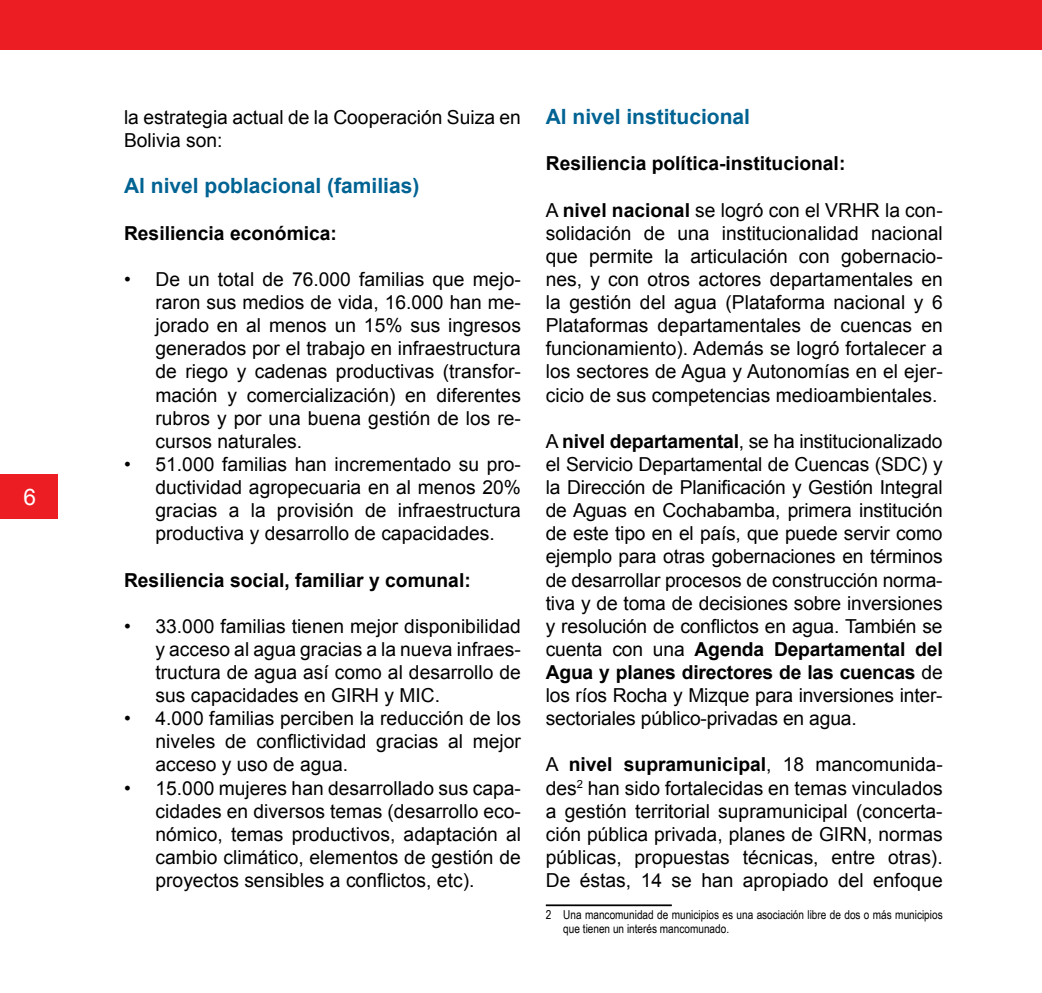
<style>
.page{position:relative;width:1042px;height:993px;background:#fff}
.page>*{position:absolute;margin:0;border:0;box-sizing:border-box;transform-origin:0 0}
.t1{font:22.75px "Arial";color:#fff}
.t2{font:700 21px "Arial";color:#006393}
.t3{font:19.25px/23.1px "Arial";color:#000;text-align:justify}
.t4{font:700 19.25px "Arial";color:#000}
.t5{font:12.25px/14px "Arial Narrow";color:#000}
.s1{font-weight:700}
</style>
<div class="page">
<div style="left:0;top:0;width:1041px;height:50px;background:#ed1d24"></div>
<div style="left:0;top:474px;width:57px;height:44px;background:#ed1d24"></div>
<hr style="left:546px;top:904px;width:126px;height:1px;background:#000">
<p class="t1" style="left:23px;top:481px;width:14px">6</p>
<p class="t3" style="left:124px;top:106px;width:398px">la estrategia actual de la Cooperación Suiza en<br>Bolivia son:</p>
<p class="t2" style="left:124px;top:172px;width:297px">Al nivel poblacional (familias)</p>
<p class="t4" style="left:124px;top:220px;width:214px">Resiliencia económica:</p>
<p class="t3" style="left:156px;top:268px;width:367px;text-indent:-31px">• De un total de 76.000 familias que mejo&shy;raron sus medios de vida, 16.000 han me&shy;jorado en al menos un 15% sus ingresos generados por el trabajo en infraestructura de riego y cadenas productivas (transfor&shy;mación y comercialización) en diferentes rubros y por una buena gestión de los re&shy;cursos naturales.</p>
<p class="t3" style="left:156px;top:452px;width:367px;text-indent:-31px">• 51.000 familias han incrementado su pro&shy;ductividad agropecuaria en al menos 20% gracias a la provisión de infraestructura productiva y desarrollo de capacidades.</p>
<p class="t4" style="left:124px;top:566px;width:348px">Resiliencia social, familiar y comunal:</p>
<p class="t3" style="left:156px;top:614px;width:367px;text-indent:-31px">• 33.000 familias tienen mejor disponibilidad y acceso al agua gracias a la nueva infraes&shy;tructura de agua así como al desarrollo de sus capacidades en GIRH y MIC.</p>
<p class="t3" style="left:156px;top:707px;width:367px;text-indent:-31px">• 4.000 familias perciben la reducción de los niveles de conflictividad gracias al mejor acceso y uso de agua.</p>
<p class="t3" style="left:156px;top:776px;width:367px;text-indent:-31px">• 15.000 mujeres han desarrollado sus capa&shy;cidades en diversos temas (desarrollo eco&shy;nómico, temas productivos, adaptación al cambio climático, elementos de gestión de proyectos sensibles a conflictos, etc).</p>
<p class="t2" style="left:546px;top:103px;width:206px">Al nivel institucional</p>
<p class="t4" style="left:546px;top:151px;width:301px">Resiliencia política-institucional:</p>
<p class="t3" style="left:546px;top:198px;width:398px">A <span class="s1">nivel nacional</span> se logró con el VRHR la con&shy;solidación de una institucionalidad nacional que permite la articulación con gobernacio&shy;nes, y con otros actores departamentales en la gestión del agua (Plataforma nacional y 6<br>Plataformas departamentales de cuencas en funcionamiento). Además se logró fortalecer a los sectores de Agua y Autonomías en el ejer&shy;cicio de sus competencias medioambientales.</p>
<p class="t3" style="left:546px;top:429px;width:398px">A <span class="s1">nivel departamental</span>, se ha institucionalizado el Servicio Departamental de Cuencas (SDC) y la Dirección de Planificación y Gestión Integral de Aguas en Cochabamba, primera institución de este tipo en el país, que puede servir como ejemplo para otras gobernaciones en términos de desarrollar procesos de construcción norma&shy;tiva y de toma de decisiones sobre inversiones y resolución de conflictos en agua. También se cuenta con una <span class="s1">Agenda Departamental del Agua y planes directores de las cuencas</span> de los ríos Rocha y Mizque para inversiones inter&shy;sectoriales público-privadas en agua.</p>
<p class="t3" style="left:546px;top:753px;width:398px">A <span class="s1">nivel supramunicipal</span>, 18 mancomunida&shy;des<sup>2</sup> han sido fortalecidas en temas vinculados a gestión territorial supramunicipal (concerta&shy;ción pública privada, planes de GIRN, normas públicas, propuestas técnicas, entre otras).<br>De éstas, 14 se han apropiado del enfoque</p>
<p class="t5" style="left:563px;top:907px;width:381px;text-indent:-18px">2 Una mancomunidad de municipios es una asociación libre de dos o más municipios que tienen un interés mancomunado.</p>
</div>
